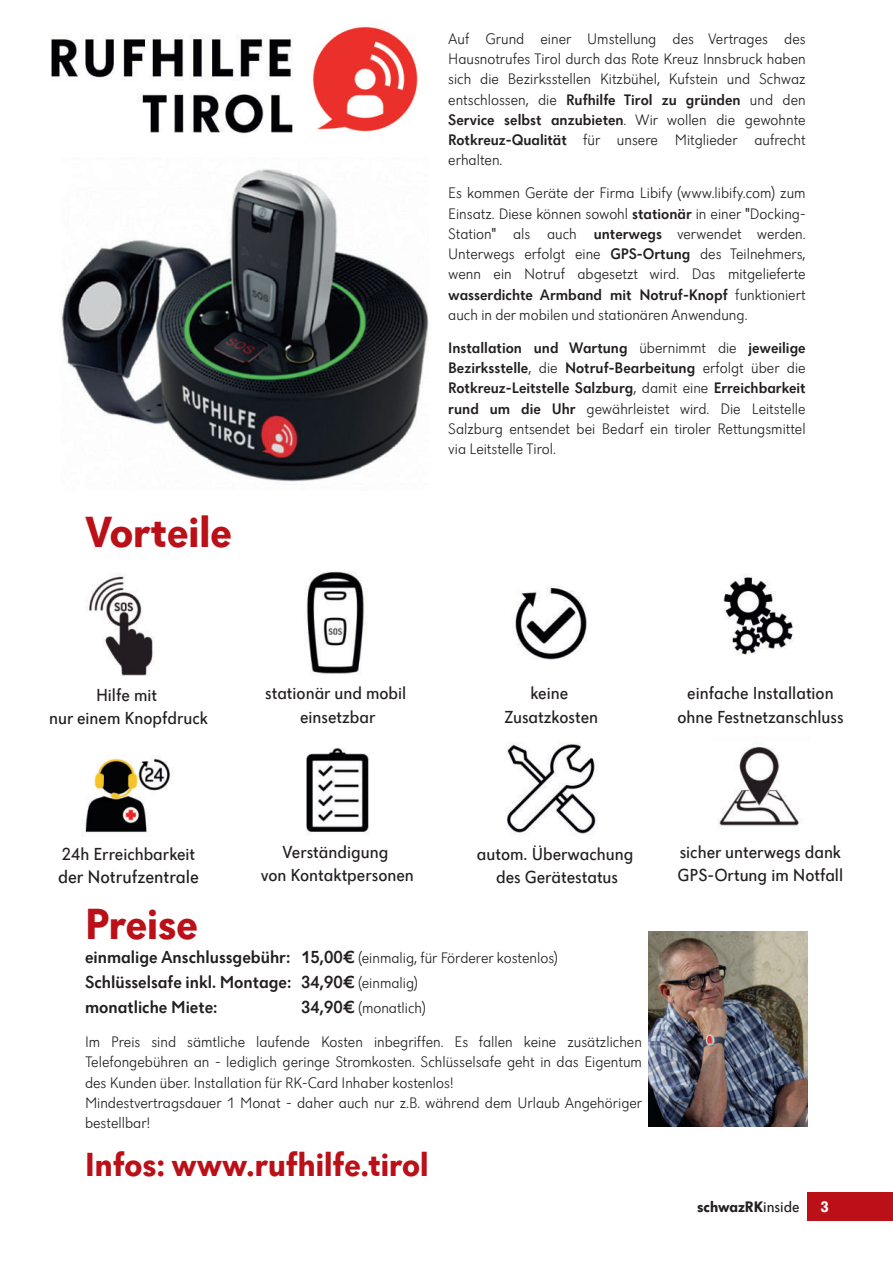
<style>
.page{position:relative;width:893px;height:1263px;background:#fff}
.page>*{position:absolute;margin:0;border:0;box-sizing:border-box;transform-origin:0 0}
.t1{font:700 45px "Dunant";color:#bb1018}
.t2{font:700 34.5px "Dunant";color:#bb1018}
.t3{font:18.75px "Dunant";color:#231f20}
.t4{font:18px/23.2px "Dunant";color:#231f20;text-align:center}
.t5{font:500 18px/24.8px "Dunant";color:#231f20}
.t6{font:300 15.75px/20.2px "Dunant";color:#231f20;text-align:justify}
.t7{font:700 15.75px "Dunant";color:#231f20}
.t8{font:700 15.75px "Dunant";color:#fff}
.s1{font-weight:500}
.s2{font-weight:300;font-size:15.75px}
.s3{font-weight:500;font-size:18px}
.s4{font-weight:400}
</style>
<div class="page">
<div style="left:807px;top:1192px;width:86px;height:28px;background:#bb1018"></div>
<img style="left:51px;top:26px;width:367px;height:108px">
<img style="left:60px;top:169px;width:369px;height:313px">
<img style="left:87px;top:576px;width:66px;height:100px">
<img style="left:304px;top:571px;width:62px;height:104px">
<img style="left:515px;top:585px;width:72px;height:75px">
<img style="left:723px;top:574px;width:70px;height:81px">
<img style="left:83px;top:756px;width:90px;height:79px">
<img style="left:306px;top:748px;width:64px;height:87px">
<img style="left:718px;top:746px;width:81px;height:80px">
<img style="left:506px;top:743px;width:92px;height:92px">
<img style="left:648px;top:931px;width:160px;height:195px">
<h1 class="t1" style="left:85px;top:513px;width:148px">Vorteile</h1>
<p class="t6" style="left:448px;top:30px;width:359px">Auf Grund einer Umstellung des Vertrages des Hausnotrufes Tirol durch das Rote Kreuz Innsbruck haben sich die Bezirksstellen Kitzbühel, Kufstein und Schwaz entschlossen, die <span class="s1">Rufhilfe Tirol zu gründen</span> und den <span class="s1">Service selbst anzubieten</span>. Wir wollen die gewohnte <span class="s1">Rotkreuz-Qualität</span> für unsere Mitglieder aufrecht erhalten.</p>
<p class="t6" style="left:448px;top:184px;width:359px">Es kommen Geräte der Firma Libify (www.libify.com) zum Einsatz. Diese können sowohl <span class="s1">stationär</span> in einer "Docking-Station" als auch <span class="s1">unterwegs</span> verwendet werden.<br>Unterwegs erfolgt eine <span class="s1">GPS-Ortung</span> des Teilnehmers, wenn ein Notruf abgesetzt wird. Das mitgelieferte <span class="s1">wasserdichte Armband mit Notruf-Knopf</span> funktioniert auch in der mobilen und stationären Anwendung.</p>
<p class="t6" style="left:448px;top:339px;width:359px"><span class="s1">Installation und Wartung</span> übernimmt die <span class="s1">jeweilige Bezirksstelle</span>, die <span class="s1">Notruf-Bearbeitung</span> erfolgt über die <span class="s1">Rotkreuz-Leitstelle Salzburg</span>, damit eine <span class="s1">Erreichbarkeit rund um die Uhr</span> gewährleistet wird. Die Leitstelle Salzburg entsendet bei Bedarf ein tiroler Rettungsmittel via Leitstelle Tirol.</p>
<p class="t4" style="left:49px;top:685px;width:160px">Hilfe mit<br>nur einem Knopfdruck</p>
<p class="t4" style="left:265px;top:683px;width:143px">stationär und mobil einsetzbar</p>
<p class="t4" style="left:504px;top:683px;width:95px">keine<br>Zusatzkosten</p>
<p class="t4" style="left:677px;top:683px;width:168px">einfache Installation ohne Festnetzanschluss</p>
<p class="t4" style="left:62px;top:843px;width:135px">24h Erreichbarkeit</p>
<p class="t3" style="left:58px;top:869px;width:142px">der Notrufzentrale</p>
<p class="t4" style="left:477px;top:844px;width:158px">autom. Überwachung des Gerätestatus</p>
<p class="t4" style="left:261px;top:842px;width:155px">Verständigung<br>von Kontaktpersonen</p>
<p class="t4" style="left:678px;top:842px;width:167px;text-align:left">sicher unterwegs dank<br>GPS-Ortung im Notfall</p>
<h1 class="t1" style="left:85px;top:905px;width:114px">Preise</h1>
<p class="t5" style="left:85px;top:946px;width:474px">einmalige Anschlussgebühr: 15,00€ <span class="s2">(einmalig, für Förderer kostenlos)<br></span>Schlüsselsafe inkl. Montage: 34,90€ <span class="s2">(einmalig)<br></span>monatliche Miete:</p>
<p class="t6" style="left:85px;top:991px;width:558px;line-height:34.5px;text-align:center"><span class="s3">34,90€</span> (monatlich)<br>Im Preis sind sämtliche laufende Kosten inbegriffen. Es fallen keine zusätzlichen</p>
<p class="t6" style="left:85px;top:1053px;width:559px;text-align:left">Telefongebühren an - lediglich geringe Stromkosten. Schlüsselsafe geht in das Eigentum des Kunden über. Installation für RK-Card Inhaber kostenlos!<br>Mindestvertragsdauer 1 Monat - daher auch nur z.B. während dem Urlaub Angehöriger bestellbar!</p>
<h2 class="t2" style="left:85px;top:1150px;width:345px">Infos: www.rufhilfe.tirol</h2>
<p class="t7" style="left:697px;top:1200px;width:104px">schwazRK<span class="s4">inside</span></p>
<p class="t8" style="left:820px;top:1200px;width:10px">3</p>
</div>
